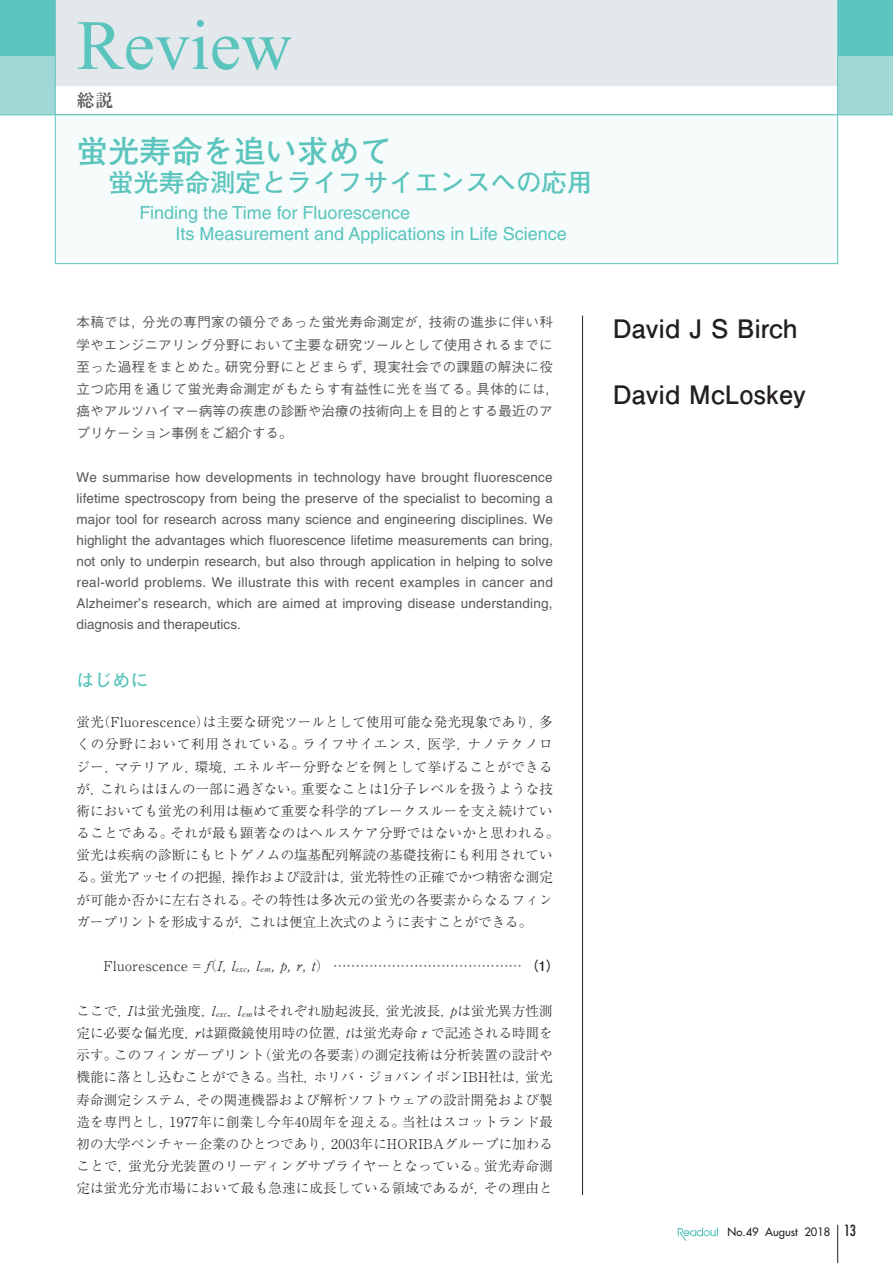
<style>
.page{position:relative;width:893px;height:1263px;background:#fff}
.page>*{position:absolute;margin:0;border:0;box-sizing:border-box;transform-origin:0 0}
.t1{font:70.5px "Times New Roman";color:#5ac4bd}
.t2{font:700 31.5px "Futo Go B101 Pro";color:#5ac4bd}
.t3{font:700 25.5px "Futo Go B101 Pro";color:#231f20}
.t4{font:700 25.5px "Futo Go B101 Pro";color:#5ac4bd}
.t5{font:18px/21px "Helvetica LT Std";color:#5ac4bd}
.t6{font:700 18px "Futo Go B101 Pro";color:#5ac4bd}
.t7{font:700 18px "Ryumin Pro";color:#57585a}
.t8{font:300 13.5px/22.2px "Ryumin Pro";letter-spacing:.01em;color:#231f20}
.t9{font:13.5px/21px "Helvetica LT Std";color:#57585a;text-align:justify}
.t10{font:500 13.5px/22.2px "Gothic BBB Pro";letter-spacing:.025em;color:#57585a}
.t11{font:300 13.5px "Ryumin Pro";letter-spacing:.03em;color:#231f20}
.t12{font:11.25px "Futura";color:#231f20}
.s1{font-size:7.8px}
.s2{font-family:"Futo Go B101 Pro";font-weight:700}
.s3{font-style:italic}
.s4{font-stretch:condensed;font-size:15px}
</style>
<div class="page">
<hr style="left:837px;top:1225px;width:1px;height:38px;background:#231f20">
<svg style="left:678px;top:1227px;width:41px;height:14px"></svg>
<div style="left:0;top:0;width:893px;height:55px;background:#5ac4bd"></div>
<div style="left:55px;top:0;width:783px;height:85px;background:#e2e8eb"></div>
<svg style="left:0;top:56px;width:893px;height:58px;fill:#e2e8eb"></svg>
<hr style="left:55px;top:0;width:1px;height:55px;background:#5ac4bd">
<hr style="left:837px;top:0;width:1px;height:55px;background:#5ac4bd">
<hr style="left:0;top:55px;width:56px;height:1px;background:#5ac4bd">
<hr style="left:837px;top:55px;width:56px;height:1px;background:#5ac4bd">
<hr style="left:0;top:114px;width:55px;height:1px;background:#5ac4bd">
<svg style="left:55px;top:56px;width:1px;height:58px"></svg>
<svg style="left:837px;top:56px;width:1px;height:58px"></svg>
<hr style="left:838px;top:114px;width:55px;height:1px;background:#5ac4bd">
<div style="left:55px;top:115px;width:783px;height:149px;background:#f6fbfb"></div>
<hr style="left:55px;top:115px;width:1px;height:148px;background:#5ac4bd">
<hr style="left:55px;top:114px;width:783px;height:1px;background:#5ac4bd">
<hr style="left:837px;top:115px;width:1px;height:148px;background:#5ac4bd">
<hr style="left:55px;top:263px;width:783px;height:1px;background:#5ac4bd">
<hr style="left:582px;top:316px;width:1px;height:879px;background:#231f20">
<h1 class="t1" style="left:77px;top:-2px;width:217px">Review</h1>
<h3 class="t7" style="left:77px;top:86px;width:38px">総説</h3>
<h2 class="t2" style="left:77px;top:126px;width:317px">蛍光寿命を追い求めて</h2>
<h3 class="t4" style="left:108px;top:162px;width:486px">蛍光寿命測定とライフサイエンスへの応用</h3>
<h3 class="t5" style="left:176px;top:202px;width:393px;text-indent:-36px">Finding the Time for Fluorescence<br>Its Measurement and Applications in Life Science</h3>
<p class="t10" style="left:77px;top:310px;width:484px">本稿では，分光の専門家の領分であった蛍光寿命測定が，技術の進歩に伴い科学やエンジニアリング分野において主要な研究ツールとして使用されるまでに至った過程をまとめた。研究分野にとどまらず，現実社会での課題の解決に役立つ応用を通じて蛍光寿命測定がもたらす有益性に光を当てる。具体的には，癌やアルツハイマー病等の疾患の診断や治療の技術向上を目的とする最近のアプリケーション事例をご紹介する。</p>
<p class="t9" style="left:77px;top:467px;width:478px">We summarise how developments in technology have brought fluorescence lifetime spectroscopy from being the preserve of the specialist to becoming a major tool for research across many science and engineering disciplines. We highlight the advantages which fluorescence lifetime measurements can bring, not only to underpin research, but also through application in helping to solve real-world problems. We illustrate this with recent examples in cancer and Alzheimer’s research, which are aimed at improving disease understanding, diagnosis and therapeutics.</p>
<h3 class="t6" style="left:77px;top:665px;width:74px">はじめに</h3>
<p class="t8" style="left:77px;top:710px;width:484px">蛍光（Fluorescence）は主要な研究ツールとして使用可能な発光現象であり，多くの分野において利用されている。ライフサイエンス，医学，ナノテクノロジー，マテリアル，環境，エネルギー分野などを例として挙げることができるが，これらはほんの一部に過ぎない。重要なことは1分子レベルを扱うような技術においても蛍光の利用は極めて重要な科学的ブレークスルーを支え続けていることである。それが最も顕著なのはヘルスケア分野ではないかと思われる。蛍光は疾病の診断にもヒトゲノムの塩基配列解読の基礎技術にも利用されている。蛍光アッセイの把握，操作および設計は，蛍光特性の正確でかつ精密な測定が可能か否かに左右される。その特性は多次元の蛍光の各要素からなるフィンガープリントを形成するが，これは便宜上次式のように表すことができる。</p>
<p class="t11" style="left:77px;top:956px;width:484px">　　Fluorescence = f（I, l<span class="s1">exc</span>, l<span class="s1">em</span>, p, r, t） …………………………………… <span class="s2">（1）</span></p>
<p class="t8" style="left:77px;top:998px;width:478px;text-align:justify">ここで，Iは蛍光強度，l<span class="s1">exc</span>，l<span class="s1">em</span>はそれぞれ励起波長，蛍光波長，pは蛍光異方性測定に必要な偏光度，rは顕微鏡使用時の位置，tは蛍光寿命<span class="s3">τ</span>で記述される時間を示す。このフィンガープリント（蛍光の各要素）の測定技術は分析装置の設計や機能に落とし込むことができる。当社，ホリバ・ジョバンイボンIBH社は，蛍光寿命測定システム，その関連機器および解析ソフトウェアの設計開発および製造を専門とし，1977年に創業し今年40周年を迎える。当社はスコットランド最初の大学ベンチャー企業のひとつであり，2003年にHORIBAグループに加わることで，蛍光分光装置のリーディングサプライヤーとなっている。蛍光寿命測定は蛍光分光市場において最も急速に成長している領域であるが，その理由と</p>
<h3 class="t3" style="left:612px;top:308px;width:187px">David J S Birch</h3>
<h3 class="t3" style="left:612px;top:374px;width:195px">David McLoskey</h3>
<p class="t12" style="left:728px;top:1225px;width:130px">No.49 August 2018 <span class="s4">13</span></p>
</div>
